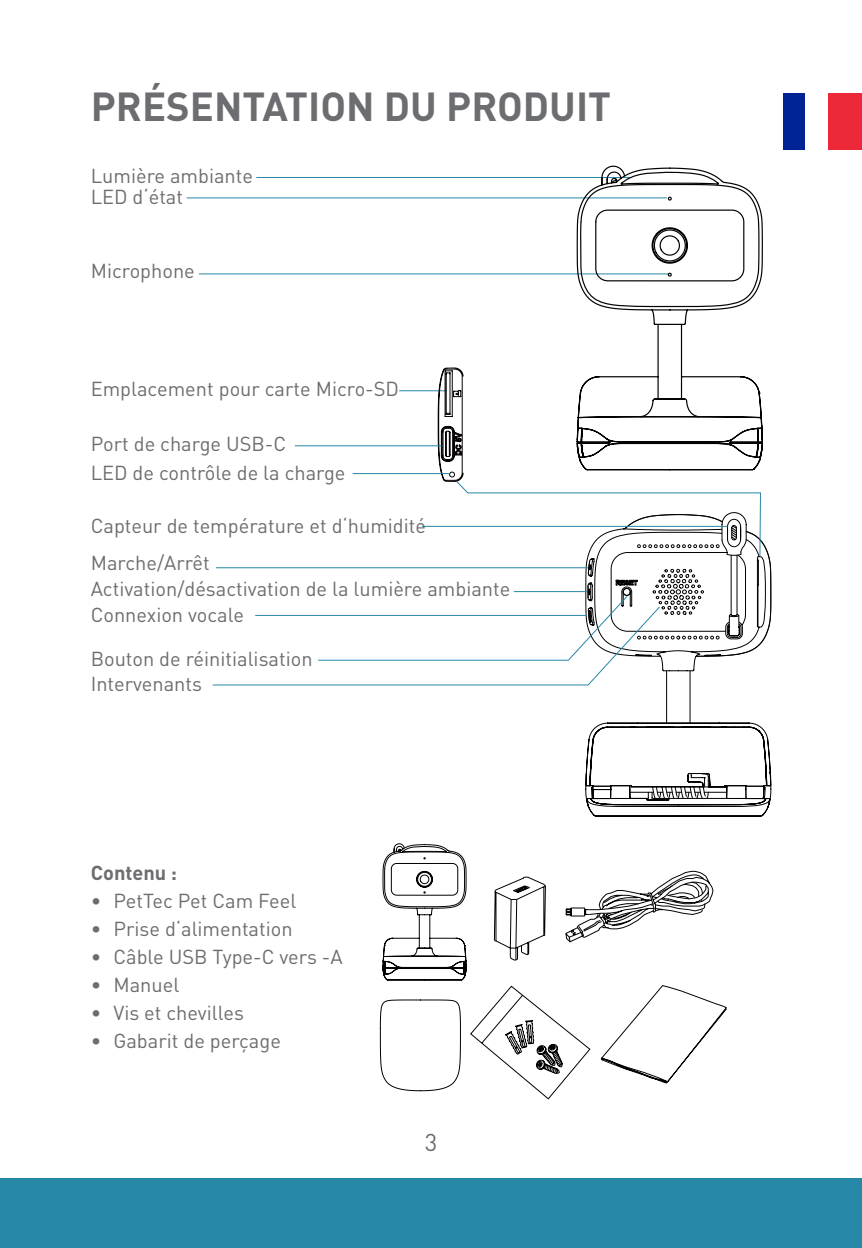
<style>
.page{position:relative;width:862px;height:1248px;background:#fff}
.page>*{position:absolute;margin:0;border:0;box-sizing:border-box;transform-origin:0 0}
.t1{font:700 40px "DIN Pro";color:#6c6d70}
.t2{font:24px "DIN Pro";color:#6c6d70}
.t3{font:20px/37.6px "DIN Pro";color:#6c6d70}
.t4{font:700 20px "DIN Pro";color:#6c6d70}
</style>
<div class="page">
<div style="left:0;top:1177px;width:862px;height:70px;background:#2787a6"></div>
<div style="left:782px;top:93px;width:23px;height:57px;background:#002395"></div>
<div style="left:827px;top:93px;width:35px;height:57px;background:#ed2939"></div>
<hr style="left:256px;top:177px;width:374px;height:1px;background:#2787a6">
<hr style="left:187px;top:197px;width:480px;height:1px;background:#2787a6">
<hr style="left:199px;top:273px;width:470px;height:1px;background:#2787a6">
<svg style="left:576px;top:229px;width:187px;height:138px"></svg>
<svg style="left:580px;top:165px;width:180px;height:146px"></svg>
<svg style="left:212px;top:367px;width:559px;height:450px"></svg>
<svg style="left:379px;top:843px;width:348px;height:256px"></svg>
<h1 class="t1" style="left:91px;top:73px;width:522px">PRÉSENTATION DU PRODUIT</h1>
<p class="t3" style="left:91px;top:164px;width:164px;line-height:20.4px">Lumière ambiante<br>LED d‘état</p>
<p class="t3" style="left:91px;top:250px;width:106px">Microphone</p>
<p class="t3" style="left:91px;top:368px;width:310px">Emplacement pour carte Micro-SD</p>
<p class="t3" style="left:91px;top:427px;width:256px;line-height:28.8px">Port de charge USB-C<br>LED de contrôle de la charge</p>
<p class="t3" style="left:91px;top:504px;width:337px">Capteur de température et d‘humidité<br>Marche/Arrêt</p>
<p class="t3" style="left:91px;top:573px;width:421px;line-height:26px">Activation/désactivation de la lumière ambiante<br>Connexion vocale</p>
<p class="t3" style="left:91px;top:638px;width:223px">Bouton de réinitialisation</p>
<p class="t3" style="left:91px;top:663px;width:113px">Intervenants</p>
<p class="t4" style="left:91px;top:855px;width:88px">Contenu :</p>
<p class="t3" style="left:91px;top:879px;width:207px">• PetTec Pet Cam Feel</p>
<p class="t3" style="left:91px;top:907px;width:203px">• Prise d‘alimentation</p>
<p class="t3" style="left:91px;top:935px;width:253px">• Câble USB Type-C vers -A</p>
<p class="t3" style="left:91px;top:963px;width:90px">• Manuel</p>
<p class="t3" style="left:91px;top:991px;width:155px">• Vis et chevilles</p>
<p class="t3" style="left:91px;top:1019px;width:192px">• Gabarit de perçage</p>
<p class="t2" style="left:425px;top:1122px;width:14px">3</p>
</div>
